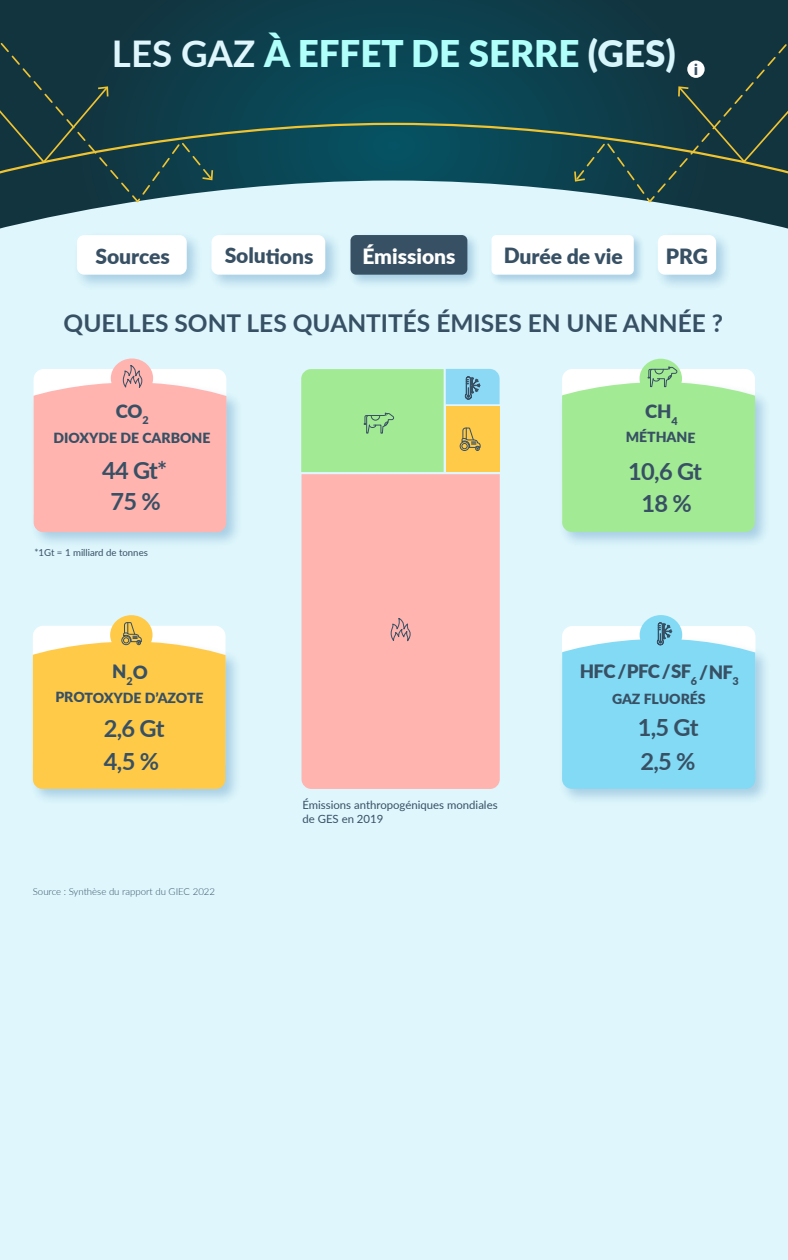
<style>
.page{position:relative;width:788px;height:1260px;background:#fff}
.page>*{position:absolute;margin:0;border:0;box-sizing:border-box;transform-origin:0 0}
.t1{font:900 36.75px "Lato";color:#b0fffa}
.t2{font:700 24.5px "Lato";color:#385064}
.t3{font:700 23.62px/34px "Lato";letter-spacing:-.035em;color:#385064}
.t4{font:900 21px "Lato";letter-spacing:-.01em;color:#385064}
.t5{font:900 21px "Lato";color:#fff}
.t6{font:900 18.46px "Lato";letter-spacing:-.04em;color:#385064}
.t7{font:900 18.38px "Lato";color:#385064}
.t8{font:700 16.19px "Myriad Pro";color:#385064}
.t9{font:900 14px "Lato";letter-spacing:-.01em;color:#385064}
.t10{font:11.38px/13.7px "Lato";color:#385064}
.t11{font:300 9.62px "Lato";color:#385064}
.t12{font:9.62px "Lato";color:#385064}
.s1{font-weight:700;color:#def6fc}
.s2{color:#d6f6fb}
</style>
<div class="page">
<svg style="left:0;top:0;width:788px;height:181px;background:#0c404d"></svg>
<div style="left:0;top:181px;width:788px;height:1079px;background:#def6fc"></div>
<svg style="left:0;top:29px;width:214px;height:175px;background:#183d46"></svg>
<svg style="left:574px;top:30px;width:214px;height:174px;background:#183d47"></svg>
<svg style="left:0;top:122px;width:788px;height:53px;background:#1a484b"></svg>
<img style="left:555px;top:632px;width:220px;height:176px">
<div style="left:640px;top:615px;width:42px;height:40px;background:#82daf5;border-radius:50%"></div>
<svg style="left:562px;top:622px;width:193px;height:167px;background:#8edcf5"></svg>
<img style="left:26px;top:634px;width:219px;height:174px">
<div style="left:110px;top:615px;width:43px;height:40px;background:#ffca48;border-radius:50%"></div>
<svg style="left:33px;top:622px;width:193px;height:167px;background:#fdcf5e"></svg>
<img style="left:555px;top:375px;width:220px;height:177px">
<div style="left:639px;top:359px;width:43px;height:39px;background:#a3ea95;border-radius:50%"></div>
<svg style="left:562px;top:366px;width:193px;height:166px;background:#abeb9f"></svg>
<img style="left:26px;top:375px;width:220px;height:177px">
<div style="left:111px;top:358px;width:42px;height:40px;background:#ffb4b0;border-radius:50%"></div>
<svg style="left:34px;top:364px;width:192px;height:168px;background:#fdbbb8"></svg>
<div style="left:301px;top:474px;width:199px;height:315px;background:#ffb4b0"></div>
<svg style="left:390px;top:617px;width:21px;height:25px"></svg>
<svg style="left:301px;top:369px;width:199px;height:103px;background:#afe091"></svg>
<img style="left:651px;top:228px;width:85px;height:66px">
<div style="left:658px;top:235px;width:58px;height:40px;background:#fff;border-radius:7px"></div>
<img style="left:486px;top:230px;width:161px;height:58px">
<div style="left:491px;top:235px;width:143px;height:40px;background:#fff;border-radius:5px"></div>
<img style="left:345px;top:229px;width:139px;height:62px">
<div style="left:350px;top:235px;width:117px;height:40px;background:#385064;border-radius:6px"></div>
<img style="left:207px;top:228px;width:138px;height:66px">
<div style="left:211px;top:235px;width:114px;height:40px;background:#fff;border-radius:7px"></div>
<img style="left:70px;top:228px;width:137px;height:67px">
<div style="left:77px;top:235px;width:110px;height:40px;background:#fff;border-radius:7px"></div>
<div style="left:687px;top:61px;width:18px;height:17px;background:#fff;border-radius:50%"></div>
<h1 class="t1" style="left:112px;top:26px;width:565px"><span class="s1">LES GAZ</span> À EFFET DE SERRE <span class="s2">(GES)</span></h1>
<p class="t8" style="left:694px;top:59px;width:6px">i</p>
<h3 class="t4" style="left:95px;top:240px;width:76px">Sources</h3>
<h3 class="t4" style="left:225px;top:240px;width:90px">Solutions</h3>
<h3 class="t5" style="left:362px;top:240px;width:95px">Émissions</h3>
<h3 class="t4" style="left:504px;top:240px;width:121px">Durée de vie</h3>
<h3 class="t4" style="left:666px;top:240px;width:44px">PRG</h3>
<h2 class="t2" style="left:64px;top:305px;width:661px">QUELLES SONT LES QUANTITÉS ÉMISES EN UNE ANNÉE ?</h2>
<h3 class="t7" style="left:116px;top:397px;width:34px">CO<sub>2</sub></h3>
<p class="t9" style="left:53px;top:427px;width:158px">DIOXYDE DE CARBONE</p>
<h3 class="t3" style="left:102px;top:452px;width:67px">44 Gt*</h3>
<h3 class="t3" style="left:111px;top:483px;width:52px">75 %</h3>
<p class="t12" style="left:35px;top:546px;width:115px">*1Gt = 1 milliard de tonnes</p>
<h3 class="t6" style="left:112px;top:658px;width:37px">N<sub>2</sub>O</h3>
<p class="t9" style="left:55px;top:687px;width:150px">PROTOXYDE D’AZOTE</p>
<h3 class="t3" style="left:104px;top:710px;width:62px">2,6 Gt</h3>
<h3 class="t3" style="left:104px;top:743px;width:57px">4,5 %</h3>
<p class="t11" style="left:33px;top:885px;width:184px">Source : Synthèse du rapport du GIEC 2022</p>
<p class="t10" style="left:302px;top:798px;width:197px">Émissions anthropogéniques mondiales de GES en 2019</p>
<h3 class="t6" style="left:645px;top:398px;width:34px">CH<sub>4</sub></h3>
<p class="t9" style="left:626px;top:427px;width:71px">MÉTHANE</p>
<h3 class="t3" style="left:628px;top:454px;width:75px">10,6 Gt</h3>
<h3 class="t3" style="left:641px;top:485px;width:52px">18 %</h3>
<h3 class="t6" style="left:580px;top:657px;width:160px">HFC / PFC / SF<sub>6</sub> / NF<sub>3</sub></h3>
<p class="t9" style="left:612px;top:688px;width:95px">GAZ FLUORÉS</p>
<h3 class="t3" style="left:638px;top:709px;width:62px">1,5 Gt<br>2,5 %</h3>
</div>
